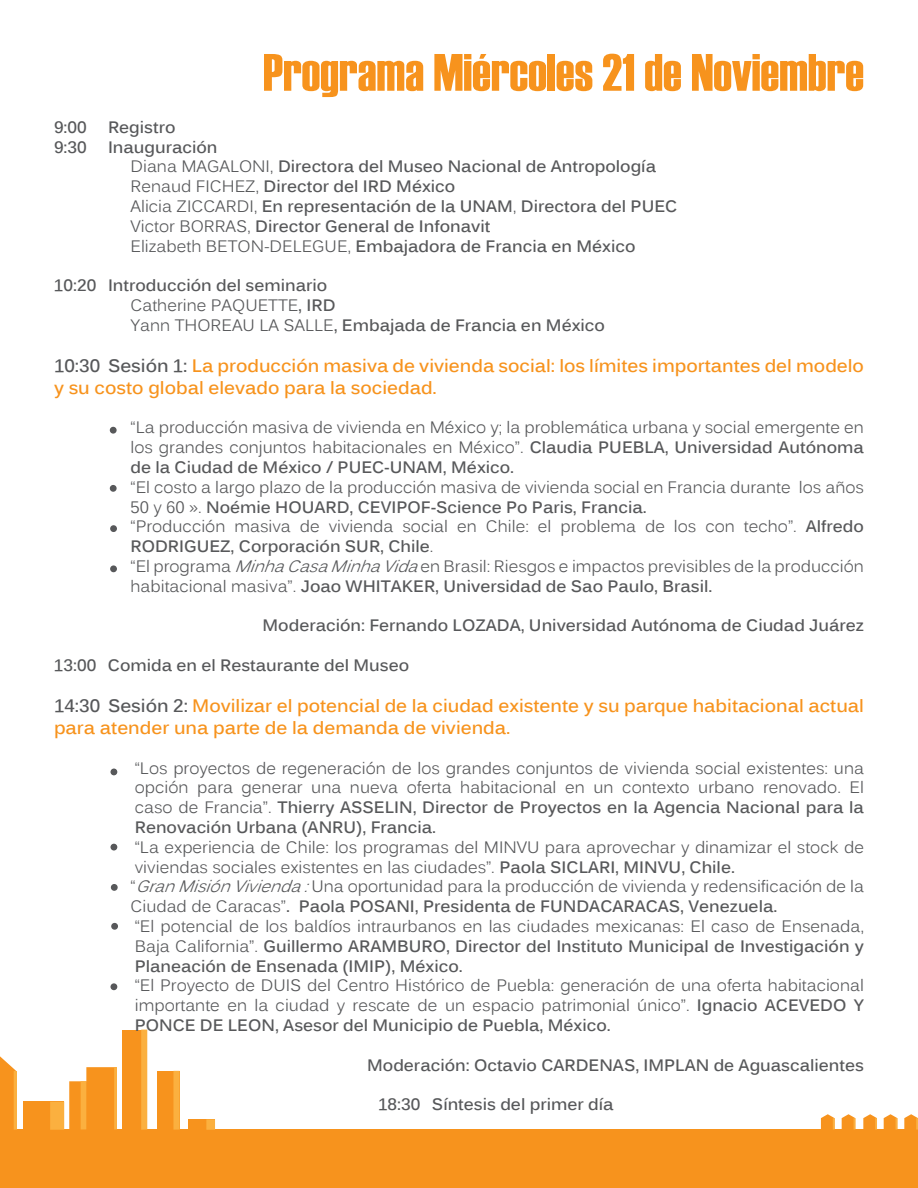
<style>
.page{position:relative;width:918px;height:1188px;background:#fff}
.page>*{position:absolute;margin:0;border:0;box-sizing:border-box;transform-origin:0 0}
.t1{font:52.5px "Haettenschweiler";color:#f7931d}
.t2{font:700 18px/21.6px "Kalinga";color:#f7931d}
.t3{font:16.5px/19.8px "Kalinga";color:#57585a;text-align:justify}
.t4{font:700 16.5px/19.8px "Kalinga";color:#57585a}
.s1{font-weight:400}
.s2{color:#57585a}
.s3{font-weight:700}
.s4{font-style:italic}
</style>
<div class="page">
<div style="left:0;top:1130px;width:918px;height:58px;background:#f7931d"></div>
<div style="left:157px;top:1071px;width:23px;height:59px;background:#f7931d"></div>
<div style="left:122px;top:1030px;width:25px;height:100px;background:#f7931d"></div>
<svg style="left:69px;top:1067px;width:45px;height:63px;background:#f79e34"></svg>
<div style="left:23px;top:1102px;width:40px;height:28px;background:#f7931d"></div>
<svg style="left:0;top:1056px;width:16px;height:74px"></svg>
<div style="left:189px;top:1119px;width:26px;height:11px;background:#f7931d"></div>
<div style="left:141px;top:1030px;width:6px;height:100px;background:#fbb03f"></div>
<div style="left:173px;top:1071px;width:7px;height:59px;background:#fbb03f"></div>
<div style="left:206px;top:1119px;width:9px;height:11px;background:#fbb03f"></div>
<hr style="left:114px;top:1067px;width:3px;height:63px;background:#fbb03f">
<div style="left:81px;top:1081px;width:5px;height:49px;background:#fbb03f"></div>
<div style="left:50px;top:1102px;width:14px;height:28px;background:#fbb03f"></div>
<hr style="left:14px;top:1071px;width:3px;height:59px;background:#fbb03f">
<svg style="left:884px;top:1114px;width:13px;height:16px"></svg>
<svg style="left:904px;top:1114px;width:14px;height:16px"></svg>
<svg style="left:863px;top:1114px;width:14px;height:16px"></svg>
<svg style="left:842px;top:1114px;width:13px;height:16px"></svg>
<svg style="left:821px;top:1114px;width:14px;height:16px"></svg>
<div style="left:110px;top:427px;width:7px;height:7px;border:2px solid #57585a;border-radius:50%"></div>
<div style="left:110px;top:485px;width:7px;height:7px;border:2px solid #57585a;border-radius:50%"></div>
<div style="left:110px;top:525px;width:7px;height:7px;border:2px solid #57585a;border-radius:50%"></div>
<div style="left:110px;top:565px;width:7px;height:7px;border:2px solid #57585a;border-radius:50%"></div>
<svg style="left:111px;top:769px;width:6px;height:6px"></svg>
<div style="left:111px;top:844px;width:6px;height:7px;border:2px solid #57585a;border-radius:50%"></div>
<div style="left:111px;top:884px;width:7px;height:7px;border:2px solid #57585a;border-radius:50%"></div>
<div style="left:111px;top:923px;width:7px;height:7px;border:2px solid #57585a;border-radius:50%"></div>
<div style="left:111px;top:983px;width:6px;height:7px;border:2px solid #57585a;border-radius:50%"></div>
<h1 class="t1" style="left:263px;top:37px;width:602px">Programa Miércoles 21 de Noviembre</h1>
<p class="t4" style="left:54px;top:119px;width:34px">9:00</p>
<p class="t4" style="left:108px;top:119px;width:69px">Registro</p>
<p class="t4" style="left:54px;top:138px;width:34px">9:30</p>
<p class="t4" style="left:131px;top:138px;width:548px;text-indent:-23px">Inauguración<br><span class="s1">Diana MAGALONI,</span> Directora del Museo Nacional de Antropología <span class="s1">Renaud FICHEZ,</span> Director del IRD México<br><span class="s1">Alicia ZICCARDI,</span> En representación de la UNAM<span class="s1">,</span> Directora del PUEC <span class="s1">Victor BORRAS,</span> Director General de Infonavit<br><span class="s1">Elizabeth BETON-DELEGUE,</span> Embajadora de Francia en México</p>
<p class="t4" style="left:131px;top:277px;width:476px;text-indent:-77px">10:20 Introducción del seminario<br><span class="s1">Catherine PAQUETTE</span>, IRD<br><span class="s1">Yann THOREAU LA SALLE</span>, Embajada de Francia en México</p>
<p class="t2" style="left:54px;top:357px;width:811px"><span class="s2">10:30 Sesión 1:</span> La producción masiva de vivienda social: los límites importantes del modelo y su costo global elevado para la sociedad.</p>
<p class="t3" style="left:131px;top:419px;width:735px">“La producción masiva de vivienda en México y; la problemática urbana y social emergente en los grandes conjuntos habitacionales en México”. <span class="s3">Claudia PUEBLA, Universidad Autónoma de la Ciudad de México / PUEC-UNAM, México.</span></p>
<p class="t3" style="left:131px;top:479px;width:735px;text-align:left">“El costo a largo plazo de la producción masiva de vivienda social en Francia durante los años 50 y 60 ». <span class="s3">Noémie HOUARD, CEVIPOF-Science Po Paris, Francia.<br></span>“Producción masiva de vivienda social en Chile: el problema de los con techo”. <span class="s3">Alfredo RODRIGUEZ, Corporación SUR, Chile</span>.<br>“El programa <span class="s4">MinhaCasaMinhaVida</span>en Brasil: Riesgos e impactos previsibles de la producción habitacional masiva”. <span class="s3">Joao WHITAKER, Universidad de Sao Paulo, Brasil.</span></p>
<p class="t4" style="left:263px;top:617px;width:603px">Moderación: Fernando LOZADA, Universidad Autónoma de Ciudad Juárez</p>
<p class="t4" style="left:54px;top:657px;width:357px">13:00 Comida en el Restaurante del Museo</p>
<p class="t2" style="left:54px;top:697px;width:811px"><span class="s2">14:30 Sesión 2:</span> Movilizar el potencial de la ciudad existente y su parque habitacional actual para atender una parte de la demanda de vivienda.</p>
<p class="t3" style="left:135px;top:759px;width:731px">“Los proyectos de regeneración de los grandes conjuntos de vivienda social existentes: una opción para generar una nueva oferta habitacional en un contexto urbano renovado. El caso de Francia”. <span class="s3">Thierry ASSELIN, Director de Proyectos en la Agencia Nacional para la Renovación Urbana (ANRU), Francia.</span></p>
<p class="t3" style="left:131px;top:839px;width:735px;text-align:left">“La experiencia de Chile: los programas del MINVU para aprovechar y dinamizar el stock de viviendas sociales existentes en las ciudades”. <span class="s3">Paola SICLARI, MINVU, Chile. </span>“<span class="s4">GranMisiónVivienda:</span>Una oportunidad para la producción de vivienda y redensificación de la Ciudad de Caracas”<span class="s3">. Paola POSANI, Presidenta de FUNDACARACAS, Venezuela.<br></span>“El potencial de los baldíos intraurbanos en las ciudades mexicanas: El caso de Ensenada, Baja California”. <span class="s3">Guillermo ARAMBURO, Director del Instituto Municipal de Investigación y Planeación de Ensenada (IMIP), México.</span></p>
<p class="t3" style="left:135px;top:977px;width:731px">“El Proyecto de DUIS del Centro Histórico de Puebla: generación de una oferta habitacional importante en la ciudad y rescate de un espacio patrimonial único”. <span class="s3">Ignacio ACEVEDO Y PONCE DE LEON, Asesor del Municipio de Puebla, México.</span></p>
<p class="t4" style="left:367px;top:1056px;width:498px">Moderación: Octavio CARDENAS, IMPLAN de Aguascalientes</p>
<p class="t4" style="left:378px;top:1096px;width:237px">18:30 Síntesis del primer día</p>
</div>
